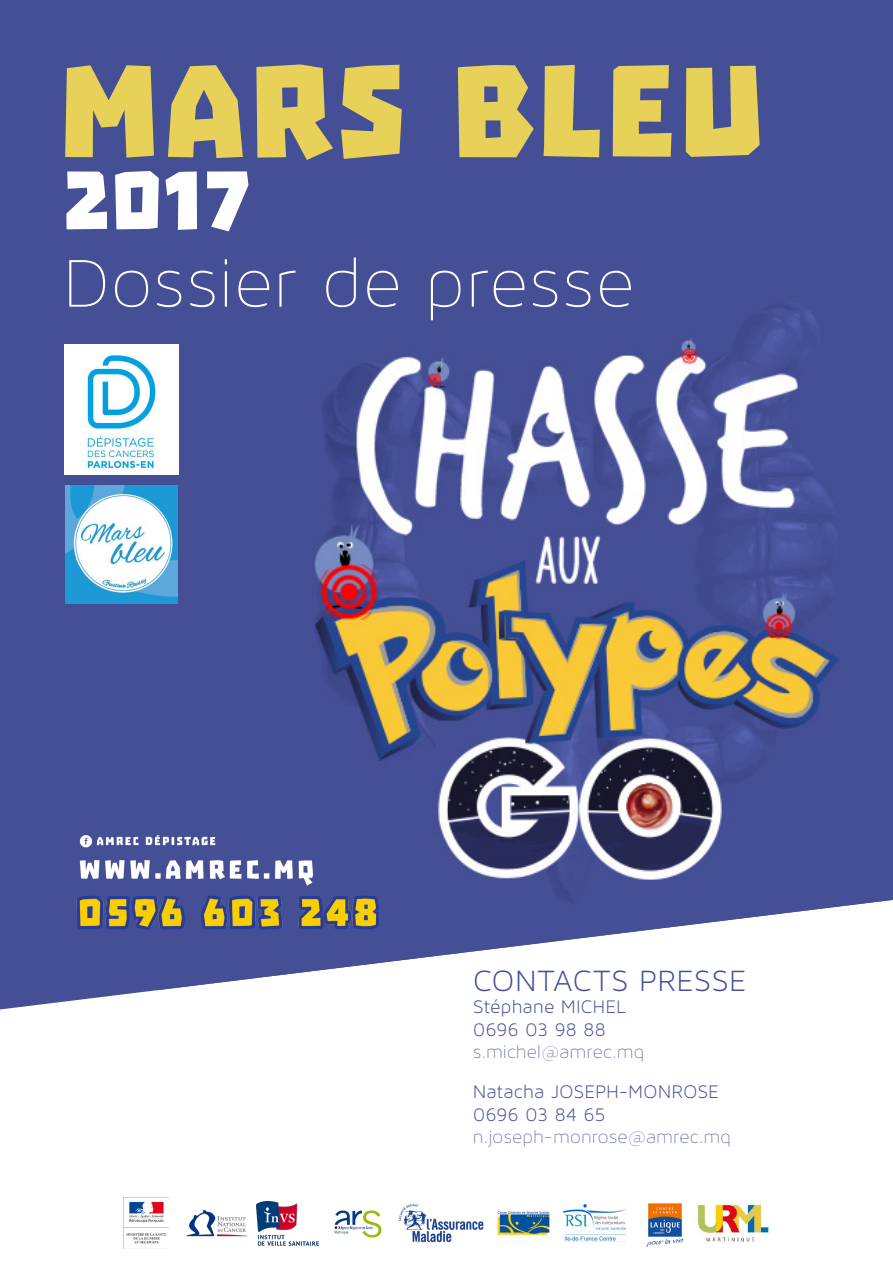
<style>
.page{position:relative;width:893px;height:1263px;background:#fff}
.page>*{position:absolute;margin:0;border:0;box-sizing:border-box;transform-origin:0 0}
.t1{font:147px "Troika";letter-spacing:.03em;color:#e7d159}
.t2{font:93.45px "Troika";color:#fff}
.t3{font:75px "Maven Pro Light 200";letter-spacing:.02em;color:#fff}
.t4{font:31.5px "Maven Pro Light 300";letter-spacing:.025em;color:#454f96}
.t5{font:19.5px/22.5px "Maven Pro Light 300";letter-spacing:.015em;color:#454f96}
.t6{font:19.5px "Maven Pro Light 200";letter-spacing:.02em;color:#454f96}
</style>
<div class="page">
<div style="left:0;top:0;width:893px;height:1009px;background:#454f96"></div>
<img style="left:157px;top:130px;width:736px;height:860px">
<img style="left:256px;top:1201px;width:63px;height:44px">
<img style="left:697px;top:1201px;width:74px;height:41px">
<img style="left:646px;top:1203px;width:38px;height:44px">
<img style="left:563px;top:1205px;width:62px;height:36px">
<img style="left:497px;top:1211px;width:53px;height:24px">
<img style="left:398px;top:1203px;width:86px;height:40px">
<img style="left:334px;top:1210px;width:48px;height:28px">
<img style="left:124px;top:1197px;width:45px;height:47px">
<img style="left:186px;top:1210px;width:62px;height:26px">
<img style="left:64px;top:345px;width:114px;height:129px">
<img style="left:65px;top:485px;width:113px;height:118px">
<img style="left:65px;top:810px;width:334px;height:134px">
<h1 class="t1" style="left:58px;top:41px;width:708px">MARS BLEU</h1>
<h2 class="t2" style="left:64px;top:156px;width:188px">2017</h2>
<h3 class="t3" style="left:64px;top:243px;width:572px">Dossier de presse</h3>
<h3 class="t4" style="left:473px;top:963px;width:274px">CONTACTS PRESSE</h3>
<p class="t5" style="left:473px;top:995px;width:154px">STÉPHANE MICHEL<br>0696 03 98 88</p>
<p class="t6" style="left:473px;top:1041px;width:172px">s.michel@amrec.mq</p>
<p class="t5" style="left:473px;top:1080px;width:99px">NATACHA JOSEP</p>
<p class="t5" style="left:607px;top:1080px;width:51px">H-MONROSE</p>
<p class="t5" style="left:473px;top:1103px;width:134px">0696 03 84 65</p>
<p class="t6" style="left:473px;top:1127px;width:259px">n.joseph-monrose@amrec.mq</p>
</div>
